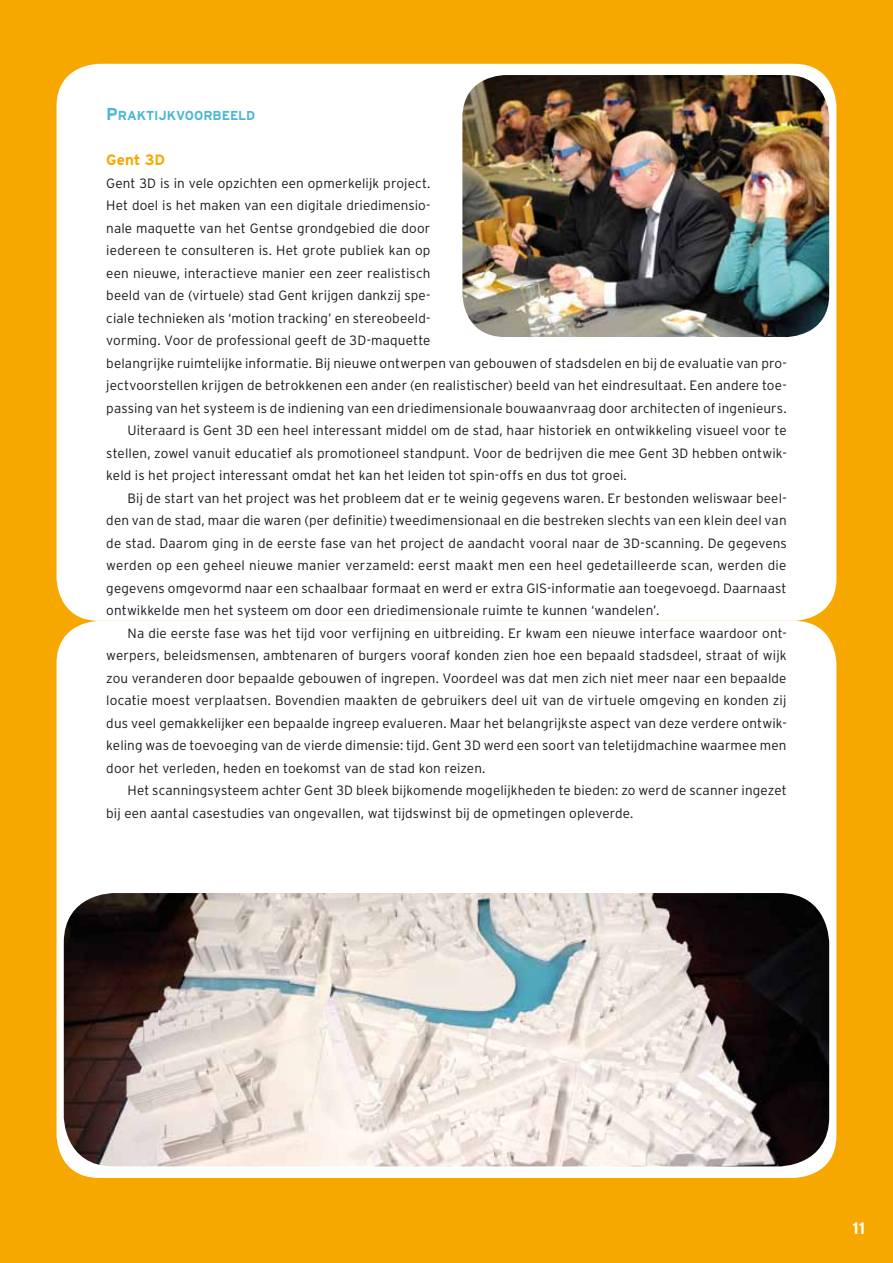
<style>
.page{position:relative;width:893px;height:1263px;background:#f7a800}
.page>*{position:absolute;margin:0;border:0;box-sizing:border-box;transform-origin:0 0}
.t1{font:700 16.5px "Interstate";color:#fff}
.t2{font:700 15px "Interstate";color:#f7a800}
.t3{font:300 13.5px "Interstate";letter-spacing:.01em;color:#1a171c}
.t4{font:700 12.9px "Interstate";letter-spacing:-.005em;color:#4cb6d4}
.s1{font-size:17.25px}
</style>
<div class="page">
<div style="left:57px;top:64px;width:779px;height:557px;background:#fff;border-radius:43px"></div>
<div style="left:57px;top:621px;width:779px;height:557px;background:#fff;border-radius:43px"></div>
<img style="left:64px;top:893px;width:765px;height:273px">
<img style="left:462px;top:75px;width:367px;height:262px">
<p class="t4" style="left:106px;top:108px;width:150px"><span class="s1">P</span>RAKTIJKVOORBEELD</p>
<p class="t2" style="left:106px;top:151px;width:60px">Gent 3D</p>
<p class="t3" style="left:106px;top:175px;width:326px">Gent 3D is in vele opzichten een opmerkelijk project.</p>
<p class="t3" style="left:106px;top:198px;width:326px">Het doel is het maken van een digitale driedimensio-</p>
<p class="t3" style="left:106px;top:220px;width:326px">nale maquette van het Gentse grondgebied die door</p>
<p class="t3" style="left:106px;top:243px;width:326px">iedereen te consulteren is. Het grote publiek kan op</p>
<p class="t3" style="left:106px;top:265px;width:326px">een nieuwe, interactieve manier een zeer realistisch</p>
<p class="t3" style="left:106px;top:288px;width:326px">beeld van de (virtuele) stad Gent krijgen dankzij spe-</p>
<p class="t3" style="left:106px;top:310px;width:326px">ciale technieken als ‘motion tracking’ en stereobeeld-</p>
<p class="t3" style="left:106px;top:333px;width:326px">vorming. Voor de professional geeft de 3D-maquette</p>
<p class="t3" style="left:106px;top:355px;width:682px">belangrijke ruimtelijke informatie. Bij nieuwe ontwerpen van gebouwen of stadsdelen en bij de evaluatie van pro-</p>
<p class="t3" style="left:106px;top:378px;width:682px">jectvoorstellen krijgen de betrokkenen een ander (en realistischer) beeld van het eindresultaat. Een andere toe-</p>
<p class="t3" style="left:106px;top:400px;width:682px">passing van het systeem is de indiening van een driedimensionale bouwaanvraag door architecten of ingenieurs.</p>
<p class="t3" style="left:128px;top:423px;width:661px">Uiteraard is Gent 3D een heel interessant middel om de stad, haar historiek en ontwikkeling visueel voor te</p>
<p class="t3" style="left:106px;top:445px;width:682px">stellen, zowel vanuit educatief als promotioneel standpunt. Voor de bedrijven die mee Gent 3D hebben ontwik-</p>
<p class="t3" style="left:106px;top:468px;width:522px">keld is het project interessant omdat het kan het leiden tot spin-offs en dus tot groei.</p>
<p class="t3" style="left:128px;top:490px;width:661px">Bij de start van het project was het probleem dat er te weinig gegevens waren. Er bestonden weliswaar beel-</p>
<p class="t3" style="left:106px;top:513px;width:682px">den van de stad, maar die waren (per definitie) tweedimensionaal en die bestreken slechts van een klein deel van</p>
<p class="t3" style="left:106px;top:535px;width:682px">de stad. Daarom ging in de eerste fase van het project de aandacht vooral naar de 3D-scanning. De gegevens</p>
<p class="t3" style="left:106px;top:558px;width:681px">werden op een geheel nieuwe manier verzameld: eerst maakt men een heel gedetailleerde scan, werden die</p>
<p class="t3" style="left:106px;top:580px;width:682px">gegevens omgevormd naar een schaalbaar formaat en werd er extra GIS-informatie aan toegevoegd. Daarnaast</p>
<p class="t3" style="left:106px;top:603px;width:554px">ontwikkelde men het systeem om door een driedimensionale ruimte te kunnen ‘wandelen’.</p>
<p class="t3" style="left:128px;top:625px;width:661px">Na die eerste fase was het tijd voor verfijning en uitbreiding. Er kwam een nieuwe interface waardoor ont-</p>
<p class="t3" style="left:106px;top:648px;width:682px">werpers, beleidsmensen, ambtenaren of burgers vooraf konden zien hoe een bepaald stadsdeel, straat of wijk</p>
<p class="t3" style="left:106px;top:670px;width:682px">zou veranderen door bepaalde gebouwen of ingrepen. Voordeel was dat men zich niet meer naar een bepaalde</p>
<p class="t3" style="left:106px;top:693px;width:682px">locatie moest verplaatsen. Bovendien maakten de gebruikers deel uit van de virtuele omgeving en konden zij</p>
<p class="t3" style="left:106px;top:715px;width:682px">dus veel gemakkelijker een bepaalde ingreep evalueren. Maar het belangrijkste aspect van deze verdere ontwik-</p>
<p class="t3" style="left:106px;top:738px;width:682px">keling was de toevoeging van de vierde dimensie: tijd. Gent 3D werd een soort van teletijdmachine waarmee men</p>
<p class="t3" style="left:106px;top:760px;width:381px">door het verleden, heden en toekomst van de stad kon reizen.</p>
<p class="t3" style="left:128px;top:783px;width:661px">Het scanningsysteem achter Gent 3D bleek bijkomende mogelijkheden te bieden: zo werd de scanner ingezet</p>
<p class="t3" style="left:106px;top:805px;width:529px">bij een aantal casestudies van ongevallen, wat tijdswinst bij de opmetingen opleverde.</p>
<p class="t1" style="left:853px;top:1219px;width:14px">11</p>
</div>
